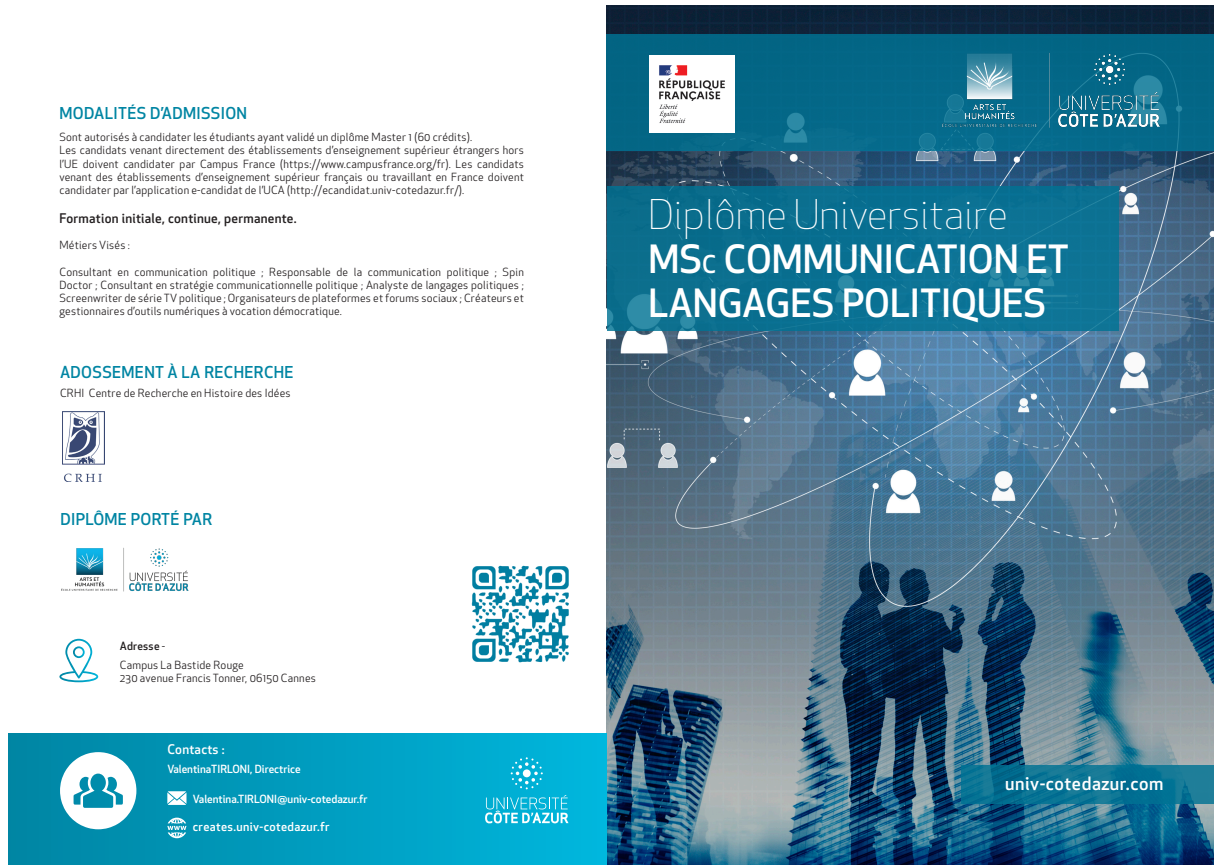
<style>
.page{position:relative;width:1214px;height:865px;background:#fff}
.page>*{position:absolute;margin:0;border:0;box-sizing:border-box;transform-origin:0 0}
.t1{font:300 40px "Apex New";color:#fff}
.t2{font:500 38px "Apex New";color:#fff}
.t3{font:500 18px "Apex New";letter-spacing:.03em;color:#fff}
.t4{font:500 16px "Apex New";letter-spacing:.02em;color:#0085a3}
.t5{font:500 13px "Apex New";letter-spacing:.02em;color:#231f20}
.t6{font:500 13px "Apex New";letter-spacing:.02em;color:#fff}
.t7{font:500 12px "Apex New";letter-spacing:.03em;color:#fff}
.t8{font:11px/13.2px "Apex New";letter-spacing:.02em;color:#231f20;text-align:justify}
.t9{font:500 11px "Apex New";color:#fff}
.t10{font:500 11px "Apex New";letter-spacing:.02em;color:#231f20}
.s1{font-weight:400}
.s2{font-size:24px}
</style>
<div class="page">
<img style="left:606px;top:6px;width:607px;height:859px">
<div style="left:8px;top:733px;width:598px;height:132px;background:linear-gradient(to right,#0084a2,#00b6dd)"></div>
<svg style="left:60px;top:752px;width:76px;height:77px"></svg>
<div style="left:606px;top:35px;width:607px;height:116px;background:#036787"></div>
<svg style="left:961px;top:765px;width:252px;height:38px;background:#0b7393"></svg>
<div style="left:607px;top:186px;width:511px;height:144px;background:#0c7092"></div>
<img style="left:62px;top:411px;width:42px;height:70px">
<svg style="left:59px;top:638px;width:39px;height:44px"></svg>
<img style="left:61px;top:547px;width:128px;height:45px">
<svg style="left:167px;top:791px;width:19px;height:14px"></svg>
<svg style="left:167px;top:817px;width:19px;height:21px"></svg>
<svg style="left:510px;top:757px;width:32px;height:32px"></svg>
<svg style="left:485px;top:795px;width:83px;height:28px;background:#41c4df"></svg>
<img style="left:942px;top:53px;width:218px;height:80px">
<img style="left:649px;top:56px;width:85px;height:77px">
<img style="left:471px;top:565px;width:98px;height:98px">
<p class="t4" style="left:59px;top:103px;width:189px">MODALITÉS D’ADMISSION</p>
<p class="t8" style="left:59px;top:130px;width:414px">Sont autorisés à candidater les étudiants ayant validé un diplôme Master 1 (60 crédits).</p>
<p class="t8" style="left:59px;top:144px;width:466px">Les candidats venant directement des établissements d’enseignement supérieur étrangers hors l’UE doivent candidater par Campus France (https://www.campusfrance.org/fr). Les candidats venant des établissements d’enseignement supérieur français ou travaillant en France doivent candidater par l’application e-candidat de l’UCA (http://ecandidat.univ-cotedazur.fr/).</p>
<p class="t5" style="left:59px;top:209px;width:239px">Formation initiale, continue, permanente.</p>
<p class="t8" style="left:59px;top:238px;width:72px">Métiers Visés :</p>
<p class="t8" style="left:59px;top:265px;width:466px">Consultant en communication politique ; Responsable de la communication politique ; Spin Doctor ; Consultant en stratégie communicationnelle politique ; Analyste de langages politiques ; Screenwriter de série TV politique ; Organisateurs de plateformes et forums sociaux ; Créateurs et gestionnaires d’outils numériques à vocation démocratique.</p>
<p class="t4" style="left:60px;top:361px;width:235px">ADOSSEMENT À LA RECHERCHE</p>
<p class="t8" style="left:60px;top:386px;width:232px">CRHI Centre de Recherche en Histoire des Idées</p>
<p class="t4" style="left:61px;top:508px;width:153px">DIPLÔME PORTÉ PAR</p>
<p class="t10" style="left:120px;top:638px;width:47px">Adresse <span class="s1">-</span></p>
<p class="t8" style="left:120px;top:658px;width:125px">Campus La Bastide Rouge</p>
<p class="t8" style="left:120px;top:671px;width:197px">230 avenue Francis Tonner, 06150 Cannes</p>
<p class="t6" style="left:167px;top:740px;width:59px">Contacts :</p>
<p class="t9" style="left:167px;top:761px;width:135px">ValentinaTIRLONI, Directrice</p>
<p class="t9" style="left:193px;top:791px;width:176px">Valentina.TIRLONI@univ-cotedazur.fr</p>
<p class="t7" style="left:193px;top:819px;width:138px">creates.univ-cotedazur.fr</p>
<p class="t1" style="left:648px;top:190px;width:361px">Diplôme Universitaire</p>
<p class="t2" style="left:648px;top:234px;width:422px">MS<span class="s2">C</span> COMMUNICATION ET</p>
<p class="t2" style="left:648px;top:278px;width:399px">LANGAGES POLITIQUES</p>
<p class="t3" style="left:1004px;top:771px;width:160px">univ-cotedazur.com</p>
</div>
